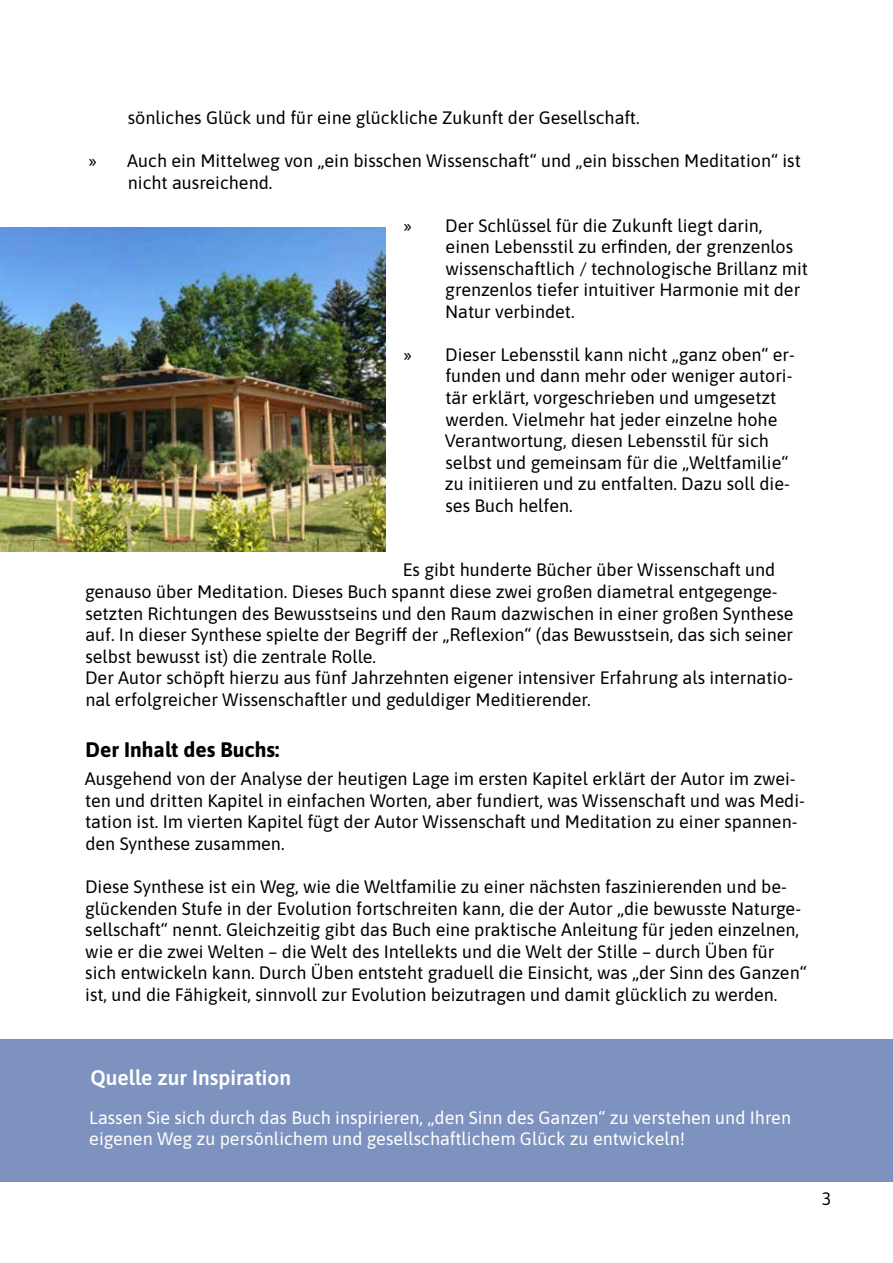
<style>
.page{position:relative;width:893px;height:1263px;background:#fff}
.page>*{position:absolute;margin:0;border:0;box-sizing:border-box;transform-origin:0 0}
.t1{font:600 21px "Asap";color:#fff}
.t2{font:700 21px "Asap";color:#000}
.t3{font:18px/21.6px "Asap";color:#000}
.t4{font:18px/21.6px "Asap";color:#fff}
</style>
<div class="page">
<img style="left:0;top:227px;width:386px;height:325px">
<div style="left:0;top:1040px;width:893px;height:142px;background:#7e92bf"></div>
<p class="t3" style="left:128px;top:106px;width:513px">sönliches Glück und für eine glückliche Zukunft der Gesellschaft.</p>
<p class="t3" style="left:128px;top:149px;width:674px;text-indent:-39px">» Auch ein Mittelweg von „ein bisschen Wissenschaft“ und „ein bisschen Meditation“ ist nicht ausreichend.</p>
<p class="t3" style="left:445px;top:213px;width:364px;text-indent:-42px">» Der Schlüssel für die Zukunft liegt darin, einen Lebensstil zu erfinden, der grenzenlos wissenschaftlich / technologische Brillanz mit grenzenlos tiefer intuitiver Harmonie mit der Natur verbindet.</p>
<p class="t3" style="left:445px;top:343px;width:352px;text-indent:-41px">» Dieser Lebensstil kann nicht „ganz oben“ er&shy;funden und dann mehr oder weniger autori&shy;tär erklärt, vorgeschrieben und umgesetzt werden. Vielmehr hat jeder einzelne hohe Verantwortung, diesen Lebensstil für sich selbst und gemeinsam für die „Weltfamilie“ zu initiieren und zu entfalten. Dazu soll die&shy;ses Buch helfen.</p>
<p class="t3" style="left:85px;top:558px;width:710px;text-indent:318px">Es gibt hunderte Bücher über Wissenschaft und genauso über Meditation. Dieses Buch spannt diese zwei großen diametral entgegenge&shy;setzten Richtungen des Bewusstseins und den Raum dazwischen in einer großen Synthese auf. In dieser Synthese spielte der Begriff der „Reflexion“ (das Bewusstsein, das sich seiner selbst bewusst ist) die zentrale Rolle.<br>Der Autor schöpft hierzu aus fünf Jahrzehnten eigener intensiver Erfahrung als internatio&shy;nal erfolgreicher Wissenschaftler und geduldiger Meditierender.</p>
<p class="t2" style="left:85px;top:734px;width:195px">Der Inhalt des Buchs:</p>
<p class="t3" style="left:85px;top:767px;width:722px">Ausgehend von der Analyse der heutigen Lage im ersten Kapitel erklärt der Autor im zwei&shy;ten und dritten Kapitel in einfachen Worten, aber fundiert, was Wissenschaft und was Medi&shy;tation ist. Im vierten Kapitel fügt der Autor Wissenschaft und Meditation zu einer spannen&shy;den Synthese zusammen.</p>
<p class="t3" style="left:85px;top:875px;width:723px">Diese Synthese ist ein Weg, wie die Weltfamilie zu einer nächsten faszinierenden und be&shy;glückenden Stufe in der Evolution fortschreiten kann, die der Autor „die bewusste Naturge&shy;sellschaft“ nennt. Gleichzeitig gibt das Buch eine praktische Anleitung für jeden einzelnen, wie er die zwei Welten – die Welt des Intellekts und die Welt der Stille – durch Üben für sich entwickeln kann. Durch Üben entsteht graduell die Einsicht, was „der Sinn des Ganzen“ ist, und die Fähigkeit, sinnvoll zur Evolution beizutragen und damit glücklich zu werden.</p>
<p class="t1" style="left:90px;top:1062px;width:202px">Quelle zur Inspiration</p>
<p class="t4" style="left:89px;top:1105px;width:703px">Lassen Sie sich durch das Buch inspirieren, „den Sinn des Ganzen“ zu verstehen und Ihren eigenen Weg zu persönlichem und gesellschaftlichem Glück zu entwickeln!</p>
<p class="t3" style="left:822px;top:1187px;width:11px">3</p>
</div>
